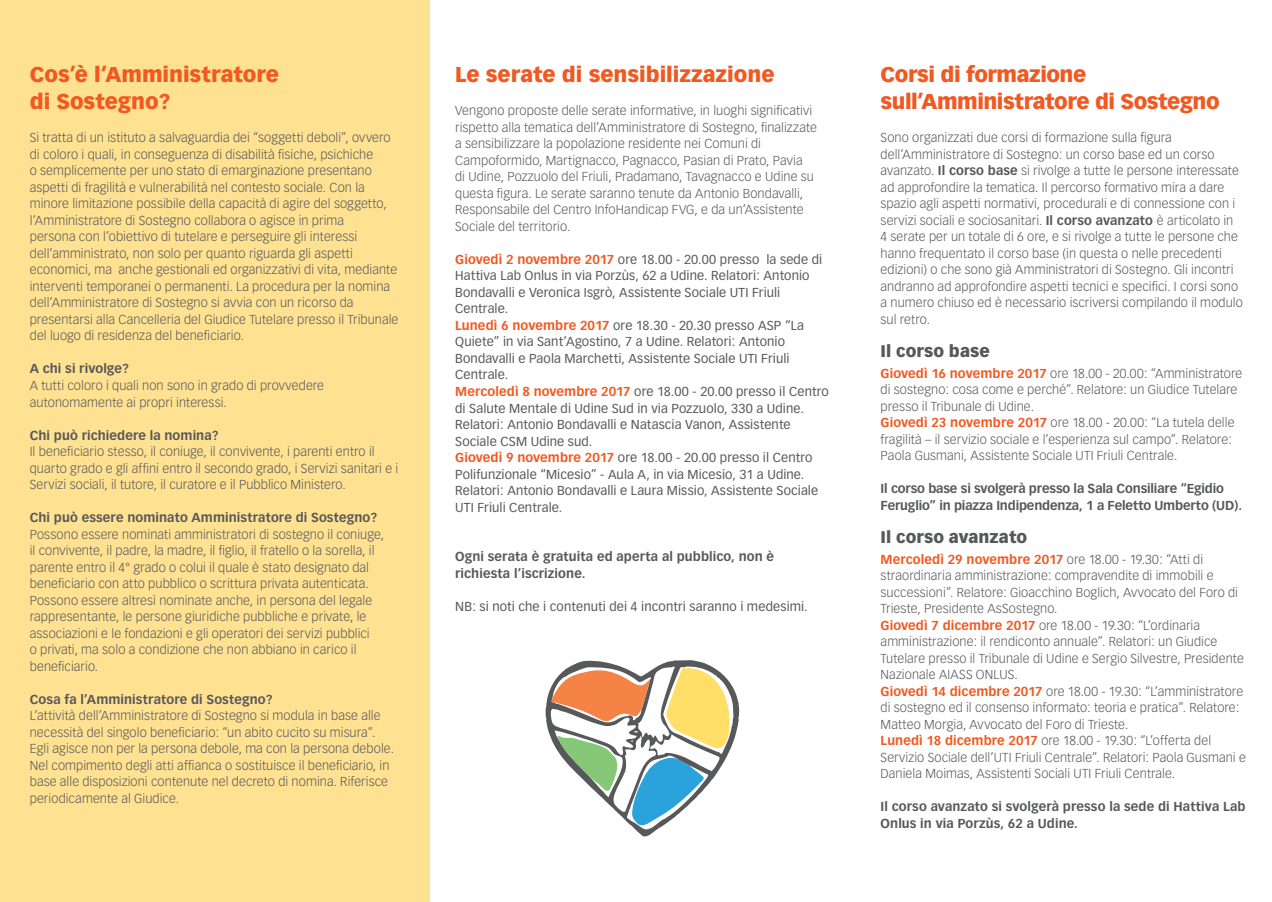
<style>
.page{position:relative;width:1272px;height:902px;background:#fff}
.page>*{position:absolute;margin:0;border:0;box-sizing:border-box;transform-origin:0 0}
.t1{font:900 21px/27px "Vectora LH";letter-spacing:-.005em;color:#f15921}
.t2{font:900 21px/27px "Vectora LH";letter-spacing:-.025em;color:#f15921}
.t3{font:900 16.5px "Vectora LH";color:#57585a}
.t4{font:300 12.75px/16.5px "Vectora LH";letter-spacing:.005em;color:#57585a}
.t5{font:12.75px/16.5px "Vectora LH";letter-spacing:.005em;color:#57585a}
.t6{font:700 12.75px/16.5px "Vectora LH";letter-spacing:.01em;color:#57585a}
.t7{font:700 12.75px/16.5px "Vectora LH";letter-spacing:-.01em;color:#57585a}
.s1{font-weight:700;color:#f15921}
.s2{font-weight:700}
</style>
<div class="page">
<div style="left:0;top:0;width:429px;height:901px;background:#ffe192"></div>
<svg style="left:545px;top:660px;width:194px;height:177px"></svg>
<h1 class="t1" style="left:30px;top:61px;width:251px">Cos’è l’Amministratore di Sostegno?</h1>
<p class="t4" style="left:30px;top:130px;width:370px">Si tratta di un istituto a salvaguardia dei “soggetti deboli”, ovvero di coloro i quali, in conseguenza di disabilità fisiche, psichiche<br>o semplicemente per uno stato di emarginazione presentano aspetti di fragilità e vulnerabilità nel contesto sociale. Con la minore limitazione possibile della capacità di agire del soggetto, l’Amministratore di Sostegno collabora o agisce in prima<br>persona con l’obiettivo di tutelare e perseguire gli interessi dell’amministrato, non solo per quanto riguarda gli aspetti economici, ma anche gestionali ed organizzativi di vita, mediante interventi temporanei o permanenti. La procedura per la nomina dell’Amministratore di Sostegno si avvia con un ricorso da presentarsi alla Cancelleria del Giudice Tutelare presso il Tribunale del luogo di residenza del beneficiario.</p>
<p class="t6" style="left:30px;top:360px;width:101px">A chi si rivolge?</p>
<p class="t4" style="left:30px;top:377px;width:296px">A tutti coloro i quali non sono in grado di provvedere autonomamente ai propri interessi.</p>
<p class="t6" style="left:30px;top:426px;width:190px">Chi può richiedere la nomina?</p>
<p class="t4" style="left:30px;top:443px;width:370px">Il beneficiario stesso, il coniuge, il convivente, i parenti entro il quarto grado e gli affini entro il secondo grado, i Servizi sanitari e i<br>Servizi sociali, il tutore, il curatore e il Pubblico Ministero.</p>
<p class="t6" style="left:30px;top:509px;width:349px">Chi può essere nominato Amministratore di Sostegno?</p>
<p class="t4" style="left:30px;top:526px;width:356px">Possono essere nominati amministratori di sostegno il coniuge, il convivente, il padre, la madre, il figlio, il fratello o la sorella, il parente entro il 4° grado o colui il quale è stato designato dal beneficiario con atto pubblico o scrittura privata autenticata.<br>Possono essere altresì nominate anche, in persona del legale rappresentante, le persone giuridiche pubbliche e private, le associazioni e le fondazioni e gli operatori dei servizi pubblici<br>o privati, ma solo a condizione che non abbiano in carico il beneficiario.</p>
<p class="t6" style="left:30px;top:690px;width:244px">Cosa fa l’Amministratore di Sostegno?</p>
<p class="t4" style="left:30px;top:707px;width:366px">L’attività dell’Amministratore di Sostegno si modula in base alle necessità del singolo beneficiario: “un abito cucito su misura”.<br>Egli agisce non per la persona debole, ma con la persona debole.<br>Nel compimento degli atti affianca o sostituisce il beneficiario, in base alle disposizioni contenute nel decreto di nomina. Riferisce periodicamente al Giudice.</p>
<h1 class="t1" style="left:455px;top:61px;width:321px">Le serate di sensibilizzazione</h1>
<p class="t4" style="left:455px;top:103px;width:363px">Vengono proposte delle serate informative, in luoghi significativi rispetto alla tematica dell’Amministratore di Sostegno, finalizzate a sensibilizzare la popolazione residente nei Comuni di Campoformido, Martignacco, Pagnacco, Pasian di Prato, Pavia<br>di Udine, Pozzuolo del Friuli, Pradamano, Tavagnacco e Udine su questa figura. Le serate saranno tenute da Antonio Bondavalli, Responsabile del Centro InfoHandicap FVG, e da un’Assistente Sociale del territorio.</p>
<p class="t5" style="left:455px;top:251px;width:375px"><span class="s1">Giovedì 2 novembre 2017</span> ore 18.00 - 20.00 presso la sede di Hattiva Lab Onlus in via Porzùs, 62 a Udine. Relatori: Antonio Bondavalli e Veronica Isgrò, Assistente Sociale UTI Friuli Centrale.<br><span class="s1">Lunedì 6 novembre 2017</span> ore 18.30 - 20.30 presso ASP “La Quiete” in via Sant’Agostino, 7 a Udine. Relatori: Antonio Bondavalli e Paola Marchetti, Assistente Sociale UTI Friuli Centrale.<br><span class="s1">Mercoledì 8 novembre 2017</span> ore 18.00 - 20.00 presso il Centro di Salute Mentale di Udine Sud in via Pozzuolo, 330 a Udine.<br>Relatori: Antonio Bondavalli e Natascia Vanon, Assistente Sociale CSM Udine sud.<br><span class="s1">Giovedì 9 novembre 2017</span> ore 18.00 - 20.00 presso il Centro Polifunzionale “Micesio” - Aula A, in via Micesio, 31 a Udine.<br>Relatori: Antonio Bondavalli e Laura Missio, Assistente Sociale UTI Friuli Centrale.</p>
<p class="t6" style="left:455px;top:548px;width:320px">Ogni serata è gratuita ed aperta al pubblico, non è richiesta l’iscrizione.</p>
<p class="t5" style="left:455px;top:598px;width:354px">NB: si noti che i contenuti dei 4 incontri saranno i medesimi.</p>
<h1 class="t2" style="left:880px;top:61px;width:340px">Corsi di formazione sull’Amministratore di Sostegno</h1>
<p class="t4" style="left:880px;top:130px;width:364px">Sono organizzati due corsi di formazione sulla figura dell’Amministratore di Sostegno: un corso base ed un corso avanzato. <span class="s2">Il corso base</span> si rivolge a tutte le persone interessate ad approfondire la tematica. Il percorso formativo mira a dare spazio agli aspetti normativi, procedurali e di connessione con i servizi sociali e sociosanitari. <span class="s2">Il corso avanzato</span> è articolato in 4 serate per un totale di 6 ore, e si rivolge a tutte le persone che hanno frequentato il corso base (in questa o nelle precedenti edizioni) o che sono già Amministratori di Sostegno. Gli incontri andranno ad approfondire aspetti tecnici e specifici. I corsi sono a numero chiuso ed è necessario iscriversi compilando il modulo sul retro.</p>
<p class="t3" style="left:880px;top:341px;width:111px">Il corso base</p>
<p class="t4" style="left:880px;top:365px;width:363px"><span class="s1">Giovedì 16 novembre 2017</span> ore 18.00 - 20.00: “Amministratore di sostegno: cosa come e perché”. Relatore: un Giudice Tutelare presso il Tribunale di Udine.<br><span class="s1">Giovedì 23 novembre 2017</span> ore 18.00 - 20.00: “La tutela delle fragilità – il servizio sociale e l’esperienza sul campo”. Relatore:<br>Paola Gusmani, Assistente Sociale UTI Friuli Centrale.</p>
<p class="t7" style="left:880px;top:480px;width:363px">Il corso base si svolgerà presso la Sala Consiliare “Egidio<br>Feruglio” in piazza Indipendenza, 1 a Feletto Umberto (UD).</p>
<p class="t3" style="left:880px;top:526px;width:148px">Il corso avanzato</p>
<p class="t4" style="left:880px;top:551px;width:367px"><span class="s1">Mercoledì 29 novembre 2017</span> ore 18.00 - 19.30: “Atti di straordinaria amministrazione: compravendite di immobili e successioni”. Relatore: Gioacchino Boglich, Avvocato del Foro di Trieste, Presidente AsSostegno.<br><span class="s1">Giovedì 7 dicembre 2017</span> ore 18.00 - 19.30: “L’ordinaria amministrazione: il rendiconto annuale”. Relatori: un Giudice Tutelare presso il Tribunale di Udine e Sergio Silvestre, Presidente Nazionale AIASS ONLUS.<br><span class="s1">Giovedì 14 dicembre 2017</span> ore 18.00 - 19.30: “L’amministratore di sostegno ed il consenso informato: teoria e pratica”. Relatore:<br>Matteo Morgia, Avvocato del Foro di Trieste.<br><span class="s1">Lunedì 18 dicembre 2017</span> ore 18.00 - 19.30: “L’offerta del Servizio Sociale dell’UTI Friuli Centrale”. Relatori: Paola Gusmani e Daniela Moimas, Assistenti Sociali UTI Friuli Centrale.</p>
<p class="t6" style="left:880px;top:798px;width:366px">Il corso avanzato si svolgerà presso la sede di Hattiva Lab<br>Onlus in via Porzùs, 62 a Udine.</p>
</div>
